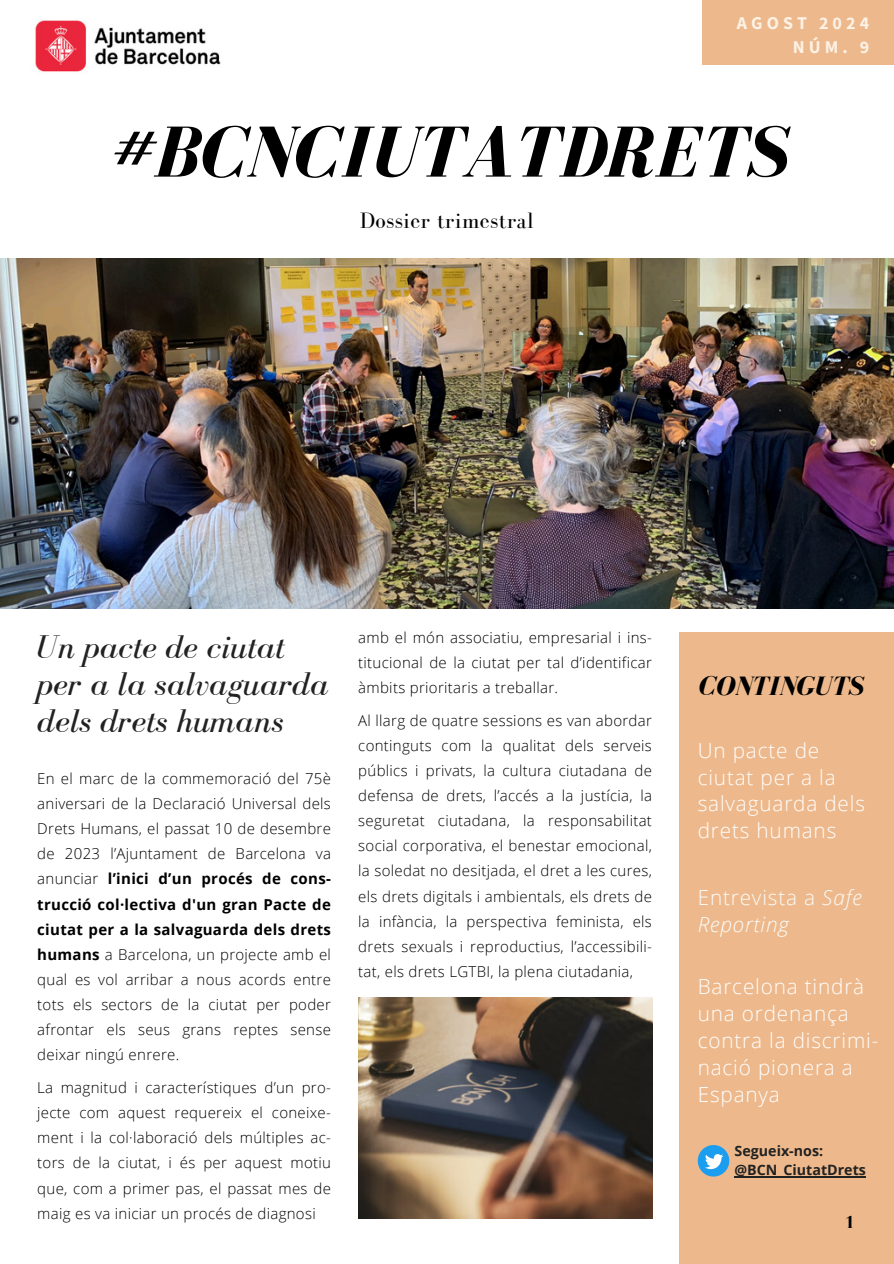
<style>
.page{position:relative;width:894px;height:1264px;background:#fff}
.page>*{position:absolute;margin:0;border:0;box-sizing:border-box;transform-origin:0 0}
.t1{font:italic 700 74.4px "Bodoni FLF";color:#000}
.t2{font:italic 33.9px/37.2px "Bodoni FLF";color:#222}
.t3{font:italic 700 27.3px "Bodoni FLF";color:#000}
.t4{font:22.8px "Bodoni FLF";letter-spacing:.02em;color:#000}
.t5{font:300 20.7px/27px "Open Sans";letter-spacing:.04em;color:#fff}
.t6{font:italic 300 20.7px/27px "Open Sans";letter-spacing:.04em;color:#fafcf9}
.t7{font:700 18px "Bodoni FLF";color:#000}
.t8{font:700 17.85px/24.8px "Source Sans Pro";letter-spacing:.23em;color:#fcf2e6;text-align:right}
.t9{font:300 15px/25px "Open Sans";letter-spacing:.02em;color:#000;text-align:justify}
.t10{font:700 14.25px/19.2px "Open Sans";color:#222}
.s1{font-weight:700}
.s2{font-style:normal}
</style>
<div class="page">
<div style="left:679px;top:631px;width:214px;height:632px;background:#edb98c"></div>
<div style="left:701px;top:0;width:192px;height:64px;background:#edb98c"></div>
<img style="left:35px;top:20px;width:186px;height:52px">
<svg style="left:697px;top:1145px;width:32px;height:31px"></svg>
<img style="left:0;top:258px;width:892px;height:350px">
<img style="left:358px;top:997px;width:294px;height:221px">
<hr style="left:734px;top:1175px;width:131px;height:2px;background:#222">
<p class="t8" style="left:736px;top:10px;width:134px">AGOST 2024<br>NÚM. 9</p>
<h1 class="t1" style="left:107px;top:112px;width:680px">#BCNCIUTATDRETS</h1>
<h4 class="t4" style="left:360px;top:208px;width:175px">Dossier trimestral</h4>
<h2 class="t2" style="left:37px;top:628px;width:293px">Un pacte de ciutat per a la salvaguarda dels drets humans</h2>
<p class="t9" style="left:37px;top:765px;width:295px">En el marc de la commemoració del 75è aniversari de la Declaració Universal dels Drets Humans, el passat 10 de desembre de 2023 l’Ajuntament de Barcelona va anunciar <span class="s1">l’inici d’un procés de cons&shy;trucció col·lectiva d'un gran Pacte de ciutat per a la salvaguarda dels drets humans</span> a Barcelona, un projecte amb el qual es vol arribar a nous acords entre tots els sectors de la ciutat per poder afrontar els seus grans reptes sense deixar ningú enrere.</p>
<p class="t9" style="left:37px;top:1074px;width:295px">La magnitud i característiques d’un pro&shy;jecte com aquest requereix el coneixe&shy;ment i la col·laboració dels múltiples ac&shy;tors de la ciutat, i és per aquest motiu que, com a primer pas, el passat mes de maig es va iniciar un procés de diagnosi</p>
<p class="t9" style="left:358px;top:624px;width:295px">amb el món associatiu, empresarial i ins&shy;titucional de la ciutat per tal d’identificar àmbits prioritaris a treballar.</p>
<p class="t9" style="left:358px;top:707px;width:295px">Al llarg de quatre sessions es van abordar continguts com la qualitat dels serveis públics i privats, la cultura ciutadana de defensa de drets, l’accés a la justícia, la seguretat ciutadana, la responsabilitat social corporativa, el benestar emocional, la soledat no desitjada, el dret a les cures, els drets digitals i ambientals, els drets de la infància, la perspectiva feminista, els drets sexuals i reproductius, l’accessibili&shy;tat, els drets LGTBI, la plena ciutadania,</p>
<p class="t3" style="left:697px;top:672px;width:167px">CONTINGUTS</p>
<h3 class="t5" style="left:697px;top:736px;width:169px">Un pacte de ciutat per a la salvaguarda dels drets humans</h3>
<h5 class="t6" style="left:697px;top:883px;width:165px"><span class="s2">Entrevista a</span> Safe<br>Reporting</h5>
<h5 class="t5" style="left:697px;top:972px;width:182px">Barcelona tindrà una ordenança contra la discrimi&shy;nació pionera a<br>Espanya</h5>
<p class="t10" style="left:734px;top:1140px;width:133px">Segueix-nos: @BCN_CiutatDrets</p>
<h5 class="t7" style="left:844px;top:1211px;width:12px">1</h5>
</div>
